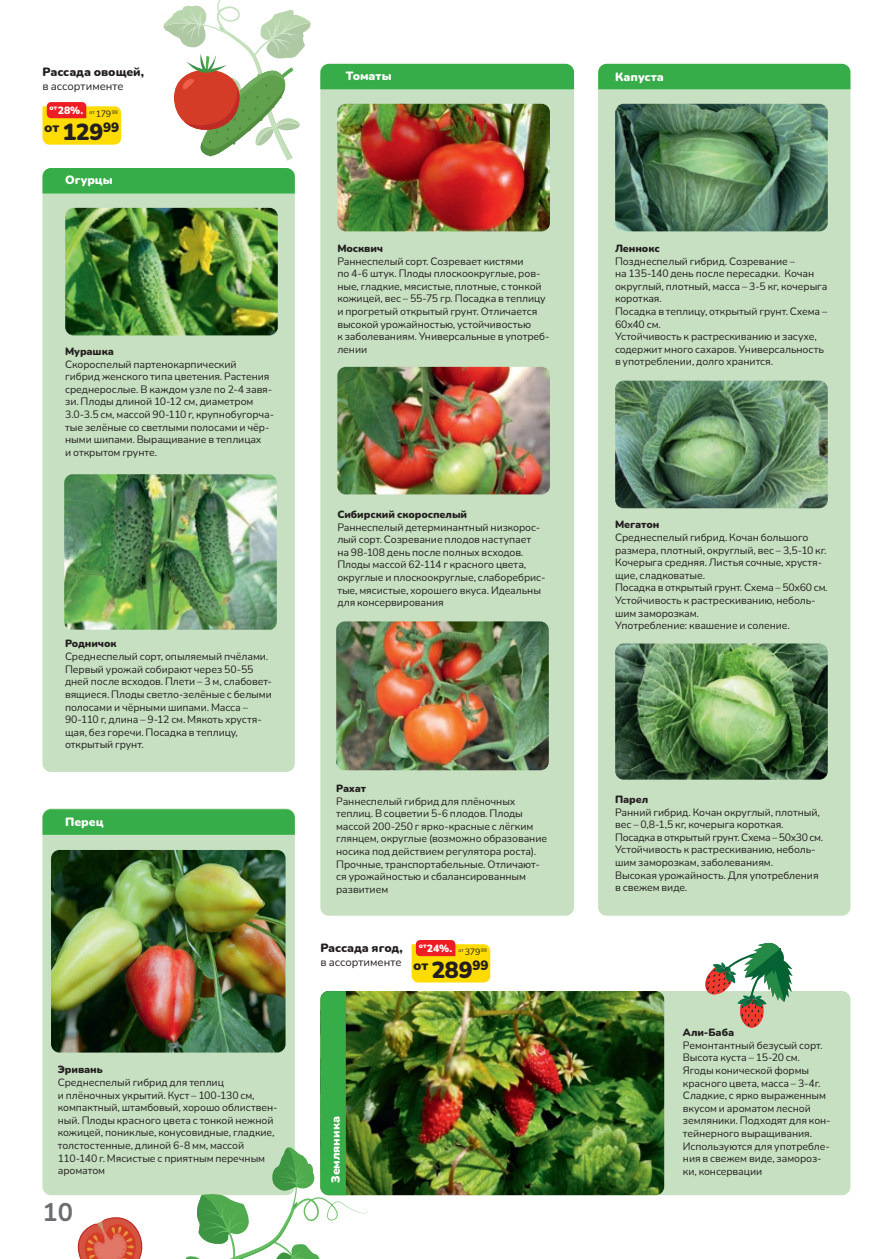
<style>
.page{position:relative;width:893px;height:1259px;background:#fff}
.page>*{position:absolute;margin:0;border:0;box-sizing:border-box;transform-origin:0 0}
.t1{font:700 25.5px "Nunito";color:#6c6d70}
.t2{font:900 13.5px "Nunito";letter-spacing:-.005em;color:#231f20}
.t3{font:900 12px "Nunito";letter-spacing:-.005em;color:#fff}
.t4{font:900 12px "Nunito";letter-spacing:-.005em;color:#231f20}
.t5{font:11.25px "Nunito";color:#231f20}
.t6{font:10.5px/12.6px "Nunito";letter-spacing:-.005em;color:#231f20}
.t7{font:900 10.5px "Nunito";letter-spacing:-.01em;color:#231f20}
.t8{font:900 10.5px "Nunito";color:#fff}
.t9{font:5.25px "Nunito";letter-spacing:-.005em;color:#231f20}
.s1{font-size:9px}
.s2{font-size:23.25px}
</style>
<div class="page">
<div style="left:320px;top:68px;width:254px;height:847px;background:#c7e0c1;border-radius:9px"></div>
<div style="left:43px;top:168px;width:252px;height:604px;background:#c7e0c1;border-radius:9px"></div>
<div style="left:598px;top:71px;width:252px;height:844px;background:#c7e0c1;border-radius:9px"></div>
<div style="left:320px;top:991px;width:530px;height:204px;background:#c7e0c1;border-radius:9px"></div>
<div style="left:43px;top:808px;width:252px;height:387px;background:#c7e0c1;border-radius:9px"></div>
<img style="left:337px;top:104px;width:213px;height:127px">
<img style="left:337px;top:367px;width:213px;height:127px">
<img style="left:615px;top:104px;width:213px;height:127px">
<img style="left:615px;top:643px;width:213px;height:136px">
<img style="left:65px;top:208px;width:213px;height:127px">
<img style="left:64px;top:474px;width:213px;height:156px">
<img style="left:336px;top:621px;width:213px;height:149px">
<img style="left:51px;top:850px;width:235px;height:202px">
<img style="left:615px;top:381px;width:213px;height:127px">
<img style="left:368px;top:991px;width:296px;height:204px">
<div style="left:43px;top:168px;width:252px;height:25px;background:#37ad49"></div>
<svg style="left:43px;top:809px;width:252px;height:26px;background:#3aae4b"></svg>
<div style="left:320px;top:64px;width:254px;height:25px;background:#37ad49"></div>
<div style="left:598px;top:64px;width:252px;height:25px;background:#37ad49"></div>
<svg style="left:705px;top:943px;width:88px;height:84px"></svg>
<svg style="left:175px;top:991px;width:193px;height:268px"></svg>
<svg style="left:77px;top:1217px;width:66px;height:42px"></svg>
<svg style="left:163px;top:0;width:148px;height:161px"></svg>
<svg style="left:412px;top:940px;width:78px;height:42px;background:#fbb916"></svg>
<svg style="left:43px;top:102px;width:78px;height:43px;background:#fbba18"></svg>
<p class="t4" style="left:43px;top:63px;width:103px">Рассада овощей,</p>
<p class="t5" style="left:43px;top:79px;width:83px">в ассортименте</p>
<p class="t8" style="left:50px;top:103px;width:35px"><sup>от</sup>28%.</p>
<p class="t9" style="left:90px;top:108px;width:30px">от <span class="s1">179</span>99</p>
<p class="t2" style="left:44px;top:118px;width:77px">от <span class="s2">129</span>99</p>
<p class="t3" style="left:65px;top:172px;width:49px">Огурцы</p>
<p class="t7" style="left:65px;top:344px;width:50px">Мурашка</p>
<p class="t6" style="left:65px;top:357px;width:210px">Скороспелый партенокарпический<br>гибрид женского типа цветения. Растения среднерослые. В каждом узле по 2-4 завя&shy;зи. Плоды длиной 10-12 см, диаметром 3.0-3.5 см, массой 90-110 г, крупнобугорча&shy;тые зелёные со светлыми полосами и чёр&shy;ными шипами. Выращивание в теплицах<br>и открытом грунте.</p>
<p class="t7" style="left:65px;top:636px;width:53px">Родничок</p>
<p class="t6" style="left:65px;top:650px;width:208px">Среднеспелый сорт, опыляемый пчёлами.<br>Первый урожай собирают через 50-55 дней после всходов. Плети – 3 м, слабовет&shy;вящиеся. Плоды светло-зелёные с белыми полосами и чёрными шипами. Масса – 90-110 г, длина – 9-12 см. Мякоть хрустя&shy;щая, без горечи. Посадка в теплицу, открытый грунт.</p>
<p class="t3" style="left:65px;top:813px;width:40px">Перец</p>
<p class="t7" style="left:58px;top:1062px;width:47px">Эривань</p>
<p class="t6" style="left:58px;top:1075px;width:221px">Среднеспелый гибрид для теплиц<br>и плёночных укрытий. Куст – 100-130 см, компактный, штамбовый, хорошо облиствен&shy;ный. Плоды красного цвета с тонкой нежной кожицей, пониклые, конусовидные, гладкие, толстостенные, длиной 6-8 мм, массой 110-140 г. Мясистые с приятным перечным ароматом</p>
<h1 class="t1" style="left:43px;top:1194px;width:32px">10</h1>
<p class="t3" style="left:346px;top:67px;width:47px">Томаты</p>
<p class="t3" style="left:615px;top:68px;width:50px">Капуста</p>
<p class="t7" style="left:337px;top:241px;width:47px">Москвич</p>
<p class="t6" style="left:337px;top:254px;width:214px">Раннеспелый сорт. Созревает кистями<br>по 4-6 штук. Плоды плоскоокруглые, ров&shy;ные, гладкие, мясистые, плотные, с тонкой кожицей, вес – 55-75 гр. Посадка в теплицу и прогретый открытый грунт. Отличается высокой урожайностью, устойчивостью<br>к заболеваниям. Универсальные в употреб&shy;лении</p>
<p class="t7" style="left:337px;top:507px;width:131px">Сибирский скороспелый</p>
<p class="t6" style="left:337px;top:520px;width:210px">Раннеспелый детерминантный низкорос&shy;лый сорт. Созревание плодов наступает<br>на 98-108 день после полных всходов.<br>Плоды массой 62-114 г красного цвета, округлые и плоскоокруглые, слаборебрис&shy;тые, мясистые, хорошего вкуса. Идеальны для консервирования</p>
<p class="t7" style="left:336px;top:781px;width:32px">Рахат</p>
<p class="t6" style="left:336px;top:794px;width:212px">Раннеспелый гибрид для плёночных теплиц. В соцветии 5-6 плодов. Плоды массой 200-250 г ярко-красные с лёгким глянцем, округлые (возможно образование носика под действием регулятора роста).<br>Прочные, транспортабельные. Отличают&shy;ся урожайностью и сбалансированным развитием</p>
<p class="t4" style="left:320px;top:939px;width:84px">Рассада ягод,</p>
<p class="t5" style="left:320px;top:954px;width:83px">в ассортименте</p>
<p class="t8" style="left:419px;top:941px;width:35px"><sup>от</sup>24%.</p>
<p class="t9" style="left:459px;top:946px;width:30px">от <span class="s1">379</span>99</p>
<p class="t2" style="left:413px;top:955px;width:77px">от <span class="s2">289</span>99</p>
<p class="t3" style="left:327px;top:1182px;width:68px;rotate:-90deg">Земляника</p>
<p class="t7" style="left:615px;top:241px;width:46px">Леннокс</p>
<p class="t6" style="left:615px;top:254px;width:214px">Позднеспелый гибрид. Созревание –<br>на 135-140 день после пересадки. Кочан округлый, плотный, масса – 3-5 кг, кочерыга короткая.<br>Посадка в теплицу, открытый грунт. Схема – 60x40 см.<br>Устойчивость к растрескиванию и засухе, содержит много сахаров. Универсальность в употреблении, долго хранится.</p>
<p class="t7" style="left:615px;top:517px;width:46px">Мегатон</p>
<p class="t6" style="left:615px;top:531px;width:214px">Среднеспелый гибрид. Кочан большого размера, плотный, округлый, вес – 3,5-10 кг.<br>Кочерыга средняя. Листья сочные, хрустя&shy;щие, сладковатые.<br>Посадка в открытый грунт. Схема – 50x60 см.<br>Устойчивость к растрескиванию, неболь&shy;шим заморозкам.<br>Употребление: квашение и соление.</p>
<p class="t7" style="left:615px;top:792px;width:35px">Парел</p>
<p class="t6" style="left:615px;top:805px;width:210px">Ранний гибрид. Кочан округлый, плотный, вес – 0,8-1,5 кг, кочерыга короткая.<br>Посадка в открытый грунт. Схема – 50x30 см.<br>Устойчивость к растрескиванию, неболь&shy;шим заморозкам, заболеваниям.<br>Высокая урожай ность. Для употребления в свежем виде.</p>
<p class="t7" style="left:683px;top:1025px;width:53px">Али-Баба</p>
<p class="t6" style="left:683px;top:1038px;width:149px">Ремонтантный безусый сорт.<br>Высота куста – 15-20 см.<br>Ягоды конической формы красного цвета, масса – 3-4г.<br>Сладкие, с ярко выраженным вкусом и ароматом лесной земляники. Подходят для кон&shy;тейнерного выращивания.<br>Используются для употребле&shy;ния в свежем виде, замороз&shy;ки, консервации</p>
</div>
